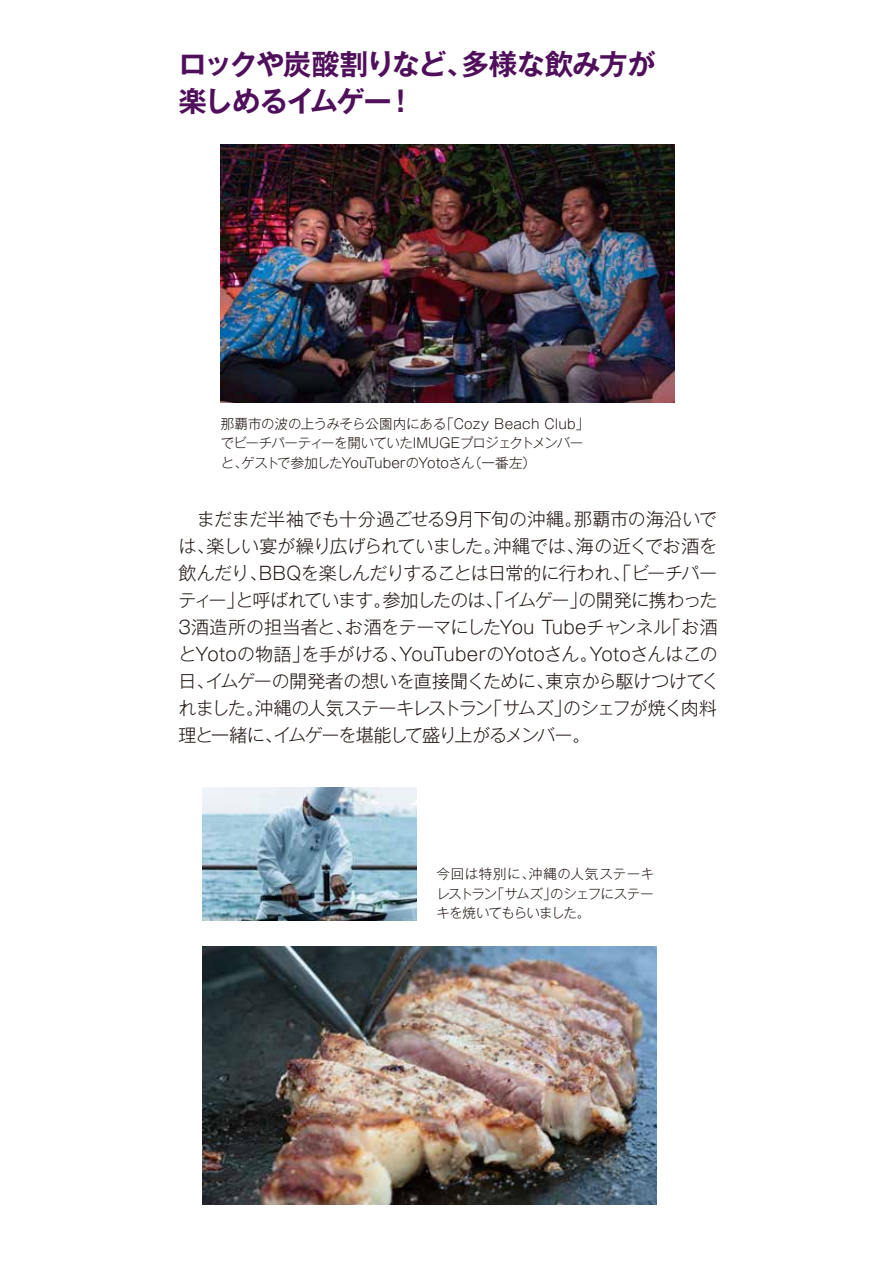
<style>
.page{position:relative;width:893px;height:1263px;background:#fff}
.page>*{position:absolute;margin:0;border:0;box-sizing:border-box;transform-origin:0 0}
.t1{font:700 28.5px/37.5px "Gothic MB101 Pro De";letter-spacing:-.045em;color:#500f5b}
.t2{font:300 18px/27px "Gothic MB101 Pro";letter-spacing:-.07em;color:#221815;text-align:justify}
.t3{font:300 13.5px/19.5px "Gothic MB101 Pro";letter-spacing:-.025em;color:#221815}
</style>
<div class="page">
<img style="left:221px;top:144px;width:453px;height:258px">
<img style="left:203px;top:788px;width:214px;height:133px">
<img style="left:203px;top:946px;width:453px;height:258px">
<h1 class="t1" style="left:178px;top:41px;width:479px">ロックや炭酸割りなど、多様な飲み方が楽しめるイムゲー！</h1>
<p class="t3" style="left:221px;top:412px;width:370px">那覇市の波の上うみそら公園内にある「Cozy Beach Club」でビーチパーティーを開いていたIMUGEプロジェクトメンバーと、ゲストで参加したYouTuberのYotoさん（一番左）</p>
<p class="t2" style="left:178px;top:503px;width:542px">　まだまだ半袖でも十分過ごせる9月下旬の沖縄。那覇市の海沿いでは、楽しい宴が繰り広げられていました。沖縄では、海の近くでお酒を飲んだり、BBQを楽しんだりすることは日常的に行われ、「ビーチパーティー」と呼ばれています。参加したのは、「イムゲー」の開発に携わった3酒造所の担当者と、お酒をテーマにしたYou Tubeチャンネル「お酒とYotoの物語」を手がける、YouTuberのYotoさん。Yotoさんはこの日、イムゲーの開発者の想いを直接聞くために、東京から駆けつけてくれました。沖縄の人気ステーキレストラン「サムズ」のシェフが焼く肉料理と一緒に、イムゲーを堪能して盛り上がるメンバー。</p>
<p class="t3" style="left:436px;top:862px;width:220px;text-align:justify">今回は特別に、沖縄の人気ステーキレストラン「サムズ」のシェフにステーキを焼いてもらいました。</p>
</div>
